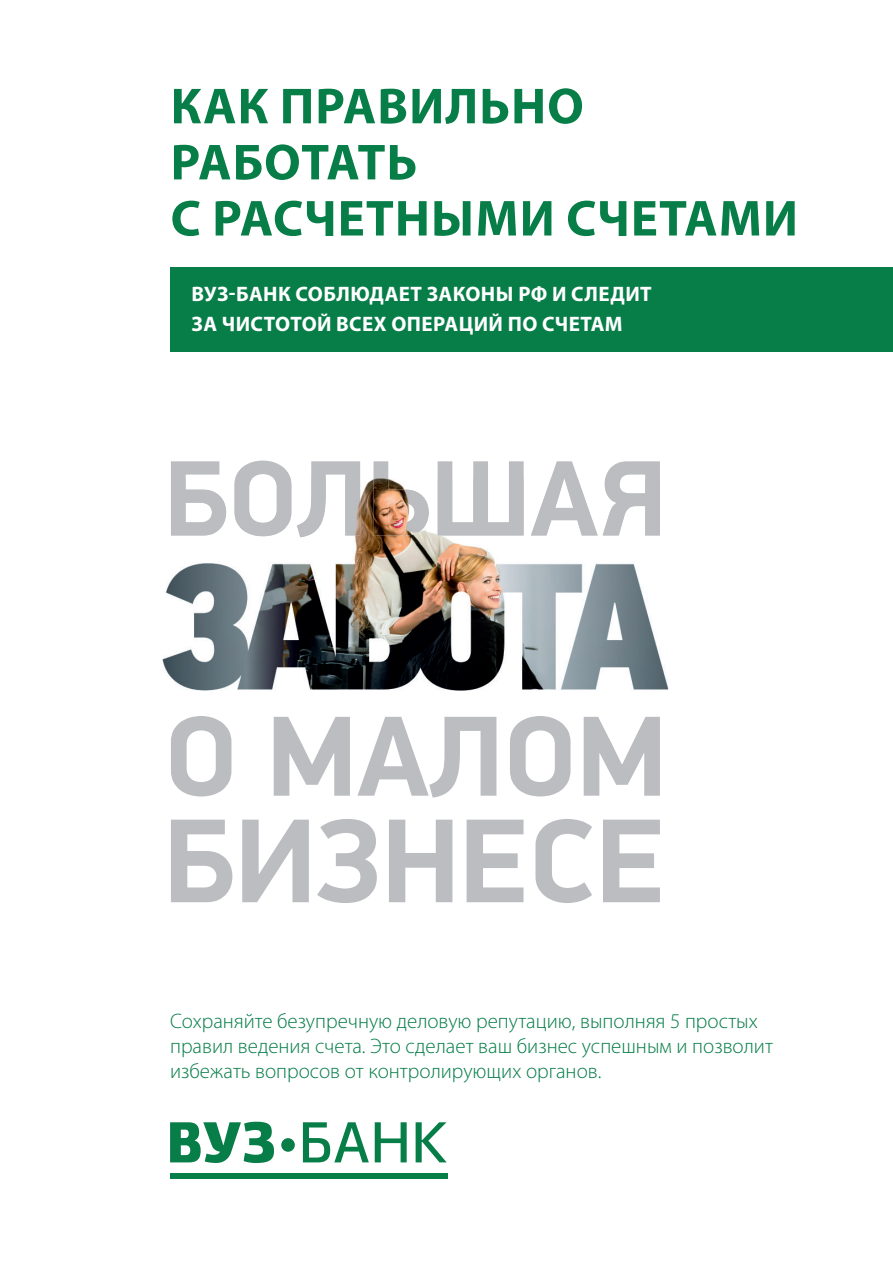
<style>
.page{position:relative;width:893px;height:1263px;background:#fff}
.page>*{position:absolute;margin:0;border:0;box-sizing:border-box;transform-origin:0 0}
.Заголовок{font:700 51px/56.1px "Myriad Pro";letter-spacing:.02em;color:#077d48}
.t1{font:300 21px/25.2px "Myriad Pro";color:#077d48}
.t2{font:700 21px/30px "Myriad Pro";letter-spacing:.02em;color:#fff}
</style>
<div class="page">
<div style="left:170px;top:267px;width:723px;height:85px;background:#077d48"></div>
<div style="left:170px;top:1173px;width:278px;height:5px;background:#077d48"></div>
<div style="left:281px;top:1138px;width:14px;height:14px;background:#077d48;border-radius:50%"></div>
<svg style="left:170px;top:1122px;width:104px;height:41px"></svg>
<svg style="left:303px;top:1122px;width:144px;height:40px"></svg>
<svg style="left:171px;top:461px;width:489px;height:17px"></svg>
<svg style="left:171px;top:819px;width:489px;height:84px"></svg>
<svg style="left:171px;top:716px;width:489px;height:82px"></svg>
<img style="left:163px;top:537px;width:505px;height:154px">
<img style="left:171px;top:478px;width:489px;height:59px">
<p class="Заголовок" style="left:171px;top:76px;width:629px">КАК ПРАВИЛЬНО<br>РАБОТАТЬ<br>С РАСЧЕТНЫМИ СЧЕТАМИ</p>
<p class="t2" style="left:192px;top:278px;width:462px">ВУЗ-БАНК СОБЛЮДАЕТ ЗАКОНЫ РФ И СЛЕДИТ<br>ЗА ЧИСТОТОЙ ВСЕХ ОПЕРАЦИЙ ПО СЧЕТАМ</p>
<p class="t1" style="left:170px;top:1008px;width:604px">Сохраняйте безупречную деловую репутацию, выполняя 5 простых правил ведения счета. Это сделает ваш бизнес успешным и позволит избежать вопросов от контролирующих органов.</p>
</div>
